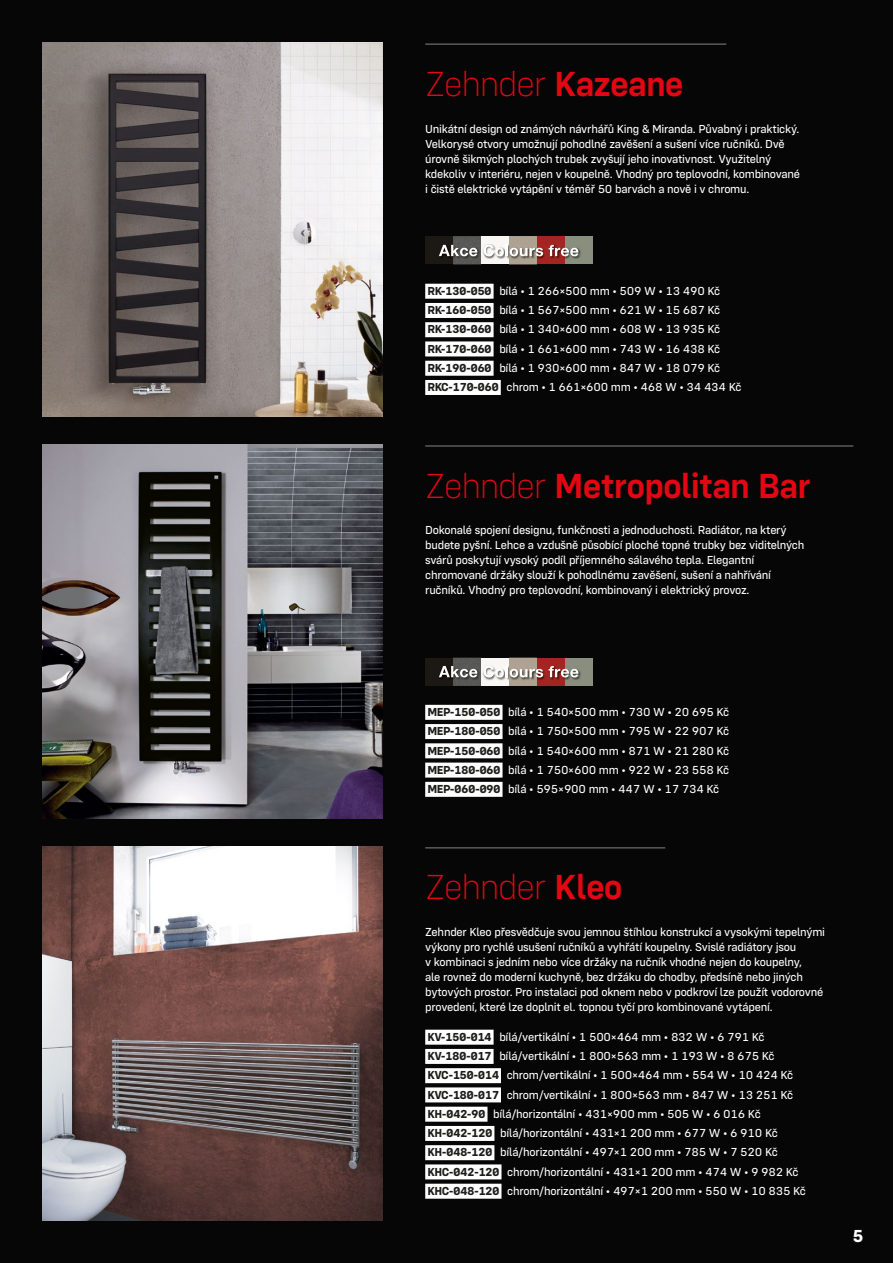
<style>
.page{position:relative;width:893px;height:1263px;background:#060607}
.page>*{position:absolute;margin:0;border:0;box-sizing:border-box;transform-origin:0 0}
.série{font:200 36px "Config";letter-spacing:-.035em;color:#e30613}
.série-2{font:600 36px "Config";letter-spacing:-.025em;color:#e30613}
.t1{font:700 18px "Config";color:#fff}
.popisky{font:12px/15px "Config Text";letter-spacing:-.02em;color:#fff}
.popisky_tabulka{font:12px "Config Text";letter-spacing:-.02em;color:#fff}
.s1{font-weight:600}
.s2{font-family:"Config";font-weight:700;color:#1d1d1b}
.s3{font-weight:200}
</style>
<div class="page">
<div style="left:425px;top:1030px;width:69px;height:15px;background:#fff"></div>
<div style="left:425px;top:1049px;width:69px;height:15px;background:#fff"></div>
<div style="left:425px;top:1068px;width:76px;height:15px;background:#fff"></div>
<div style="left:425px;top:1087px;width:76px;height:15px;background:#fff"></div>
<div style="left:425px;top:1107px;width:62px;height:15px;background:#fff"></div>
<div style="left:425px;top:1126px;width:69px;height:15px;background:#fff"></div>
<div style="left:425px;top:1145px;width:69px;height:15px;background:#fff"></div>
<div style="left:425px;top:1164px;width:76px;height:15px;background:#fff"></div>
<div style="left:425px;top:1184px;width:76px;height:15px;background:#fff"></div>
<img style="left:43px;top:846px;width:340px;height:374px">
<div style="left:425px;top:705px;width:78px;height:15px;background:#fff"></div>
<div style="left:425px;top:724px;width:78px;height:15px;background:#fff"></div>
<div style="left:425px;top:743px;width:78px;height:15px;background:#fff"></div>
<div style="left:425px;top:762px;width:78px;height:15px;background:#fff"></div>
<div style="left:425px;top:782px;width:78px;height:15px;background:#fff"></div>
<img style="left:43px;top:444px;width:340px;height:375px">
<div style="left:425px;top:284px;width:69px;height:15px;background:#fff"></div>
<div style="left:425px;top:303px;width:69px;height:15px;background:#fff"></div>
<div style="left:425px;top:322px;width:69px;height:15px;background:#fff"></div>
<div style="left:425px;top:341px;width:69px;height:15px;background:#fff"></div>
<div style="left:425px;top:361px;width:69px;height:15px;background:#fff"></div>
<div style="left:425px;top:380px;width:76px;height:15px;background:#fff"></div>
<img style="left:43px;top:43px;width:340px;height:374px">
<div style="left:565px;top:236px;width:28px;height:28px;background:#8a8e7f"></div>
<div style="left:537px;top:236px;width:28px;height:28px;background:#a42422"></div>
<div style="left:425px;top:236px;width:28px;height:28px;background:#1c1914"></div>
<div style="left:453px;top:236px;width:28px;height:28px;background:#4a4a49"></div>
<img style="left:453px;top:237px;width:28px;height:27px">
<div style="left:481px;top:236px;width:28px;height:28px;background:#f9f7f4"></div>
<div style="left:509px;top:236px;width:28px;height:28px;background:#aea192"></div>
<img style="left:439px;top:244px;width:142px;height:15px">
<svg style="left:439px;top:245px;width:104px;height:11px"></svg>
<svg style="left:549px;top:245px;width:30px;height:11px"></svg>
<div style="left:565px;top:658px;width:28px;height:27px;background:#8a8e7f"></div>
<div style="left:537px;top:658px;width:28px;height:27px;background:#a42422"></div>
<div style="left:425px;top:658px;width:28px;height:27px;background:#1c1914"></div>
<img style="left:453px;top:658px;width:28px;height:27px">
<div style="left:481px;top:658px;width:28px;height:27px;background:#f9f7f4"></div>
<img style="left:509px;top:658px;width:28px;height:27px">
<img style="left:439px;top:665px;width:142px;height:15px">
<svg style="left:439px;top:666px;width:104px;height:11px"></svg>
<svg style="left:549px;top:666px;width:30px;height:11px"></svg>
<hr style="left:425px;top:847px;width:240px;height:1px;background:#706f6f">
<hr style="left:425px;top:445px;width:428px;height:2px;background:#706f6f">
<hr style="left:425px;top:44px;width:301px;height:1px;background:#706f6f">
<p class="série" style="left:425px;top:63px;width:260px">Zehnder <span class="s1">Kazeane</span></p>
<p class="popisky" style="left:425px;top:121px;width:376px">Unikátní design od známých návrhářů King &amp; Miranda. Půvabný i praktický.<br>Velkorysé otvory umožnují pohodlné zavěšení a sušení více ručníků. Dvě úrovně šikmých plochých trubek zvyšují jeho inovativnost. Využitelný kdekoliv v interiéru, nejen v koupelně. Vhodný pro teplovodní, kombinované i čistě elektrické vytápění v téměř 50 barvách a nově i v chromu.</p>
<p class="popisky_tabulka" style="left:428px;top:284px;width:294px"><span class="s2">RK-130-050</span> bílá • 1 266×500 mm • 509 W • 13 490 Kč</p>
<p class="popisky_tabulka" style="left:428px;top:303px;width:294px"><span class="s2">RK-160-050</span> bílá • 1 567×500 mm • 621 W • 15 687 Kč</p>
<p class="popisky_tabulka" style="left:428px;top:322px;width:294px"><span class="s2">RK-130-060</span> bílá • 1 340×600 mm • 608 W • 13 935 Kč</p>
<p class="popisky_tabulka" style="left:428px;top:342px;width:294px"><span class="s2">RK-170-060</span> bílá • 1 661×600 mm • 743 W • 16 438 Kč</p>
<p class="popisky_tabulka" style="left:428px;top:361px;width:294px"><span class="s2">RK-190-060</span> bílá • 1 930×600 mm • 847 W • 18 079 Kč</p>
<p class="popisky_tabulka" style="left:428px;top:380px;width:315px"><span class="s2">RKC-170-060</span> chrom • 1 661×600 mm • 468 W • 34 434 Kč</p>
<p class="série-2" style="left:425px;top:464px;width:387px"><span class="s3">Zehnder</span> Metropolitan Bar</p>
<p class="popisky" style="left:425px;top:523px;width:381px">Dokonalé spojení designu, funkčnosti a jednoduchosti. Radiátor, na který budete pyšní. Lehce a vzdušně působící ploché topné trubky bez viditelných svárů poskytují vysoký podíl příjemného sálavého tepla. Elegantní chromované držáky slouží k pohodlnému zavěšení, sušení a nahřívání ručníků. Vhodný pro teplovodní, kombinovaný i elektrický provoz.</p>
<p class="popisky_tabulka" style="left:428px;top:705px;width:303px"><span class="s2">MEP-150-050</span> bílá • 1 540×500 mm • 730 W • 20 695 Kč</p>
<p class="popisky_tabulka" style="left:428px;top:724px;width:303px"><span class="s2">MEP-180-050</span> bílá • 1 750×500 mm • 795 W • 22 907 Kč</p>
<p class="popisky_tabulka" style="left:428px;top:743px;width:303px"><span class="s2">MEP-150-060</span> bílá • 1 540×600 mm • 871 W • 21 280 Kč</p>
<p class="popisky_tabulka" style="left:428px;top:763px;width:303px"><span class="s2">MEP-180-060</span> bílá • 1 750×600 mm • 922 W • 23 558 Kč</p>
<p class="popisky_tabulka" style="left:428px;top:782px;width:293px"><span class="s2">MEP-060-090</span> bílá • 595×900 mm • 447 W • 17 734 Kč</p>
<p class="série" style="left:425px;top:867px;width:199px">Zehnder <span class="s1">Kleo</span></p>
<p class="popisky" style="left:425px;top:925px;width:401px">Zehnder Kleo přesvědčuje svou jemnou štíhlou konstrukcí a vysokými tepelnými výkony pro rychlé usušení ručníků a vyhřátí koupelny. Svislé radiátory jsou<br>v kombinaci s jedním nebo více držáky na ručník vhodné nejen do koupelny,<br>ale rovnež do moderní kuchyně, bez držáku do chodby, předsíně nebo jiných bytových prostor. Pro instalaci pod oknem nebo v podkroví lze použít vodorovné provedení, které lze doplnit el. topnou tyčí pro kombinované vytápení.</p>
<p class="popisky_tabulka" style="left:428px;top:1030px;width:339px"><span class="s2">KV-150-014</span> bílá/vertikální • 1 500×464 mm • 832 W • 6 791 Kč</p>
<p class="popisky_tabulka" style="left:428px;top:1049px;width:349px"><span class="s2">KV-180-017</span> bílá/vertikální • 1 800×563 mm • 1 193 W • 8 675 Kč</p>
<p class="popisky_tabulka" style="left:428px;top:1068px;width:367px"><span class="s2">KVC-150-014</span> chrom/vertikální • 1 500×464 mm • 554 W • 10 424 Kč</p>
<p class="popisky_tabulka" style="left:428px;top:1088px;width:367px"><span class="s2">KVC-180-017</span> chrom/vertikální • 1 800×563 mm • 847 W • 13 251 Kč</p>
<p class="popisky_tabulka" style="left:428px;top:1107px;width:335px"><span class="s2">KH-042-90</span> bílá/horizontální • 431×900 mm • 505 W • 6 016 Kč</p>
<p class="popisky_tabulka" style="left:428px;top:1126px;width:352px"><span class="s2">KH-042-120</span> bílá/horizontální • 431×1 200 mm • 677 W • 6 910 Kč</p>
<p class="popisky_tabulka" style="left:428px;top:1145px;width:352px"><span class="s2">KH-048-120</span> bílá/horizontální • 497×1 200 mm • 785 W • 7 520 Kč</p>
<p class="popisky_tabulka" style="left:428px;top:1165px;width:373px"><span class="s2">KHC-042-120</span> chrom/horizontální • 431×1 200 mm • 474 W • 9 982 Kč</p>
<p class="popisky_tabulka" style="left:428px;top:1184px;width:380px"><span class="s2">KHC-048-120</span> chrom/horizontální • 497×1 200 mm • 550 W • 10 835 Kč</p>
<h2 class="t1" style="left:853px;top:1225px;width:12px">5</h2>
</div>
